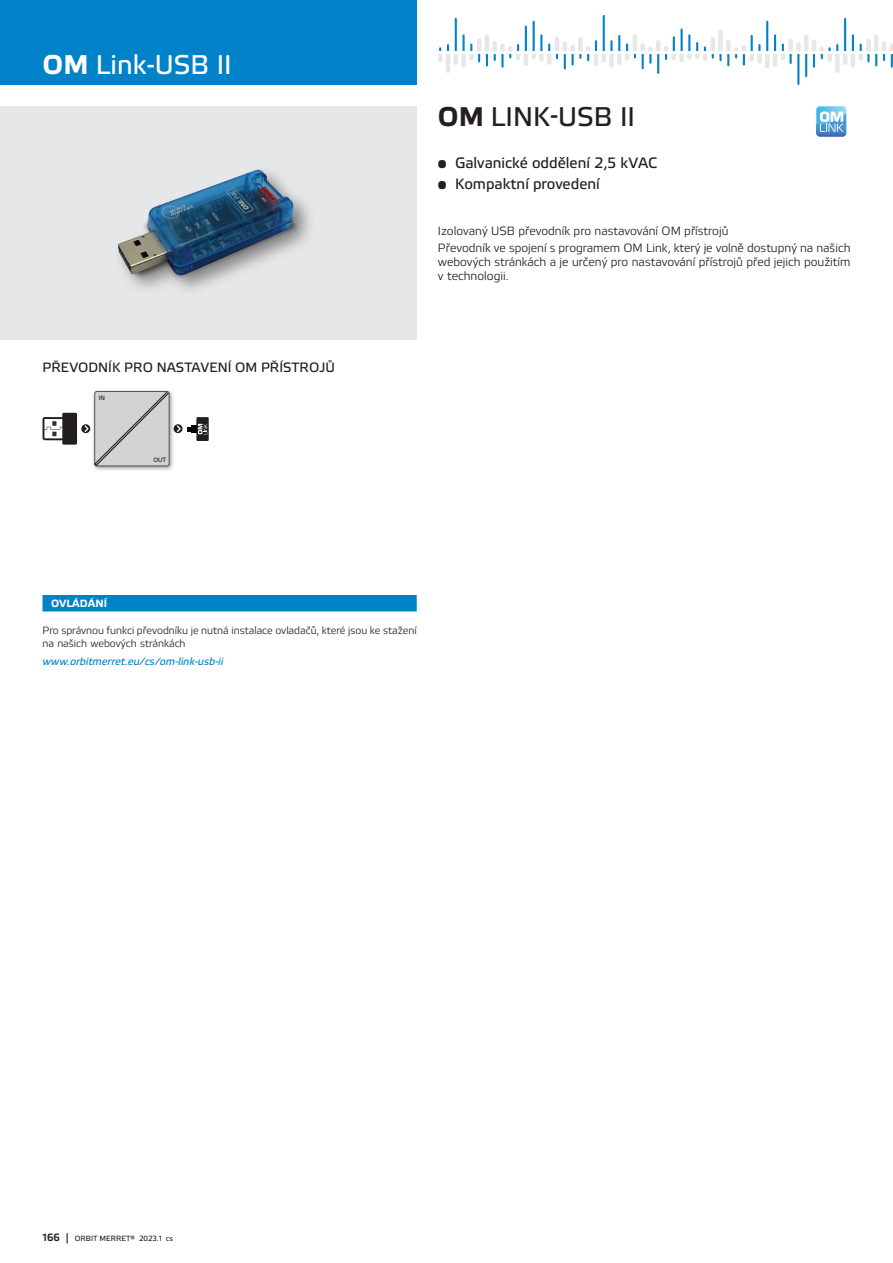
<style>
.page{position:relative;width:893px;height:1263px;background:#fff}
.page>*{position:absolute;margin:0;border:0;box-sizing:border-box;transform-origin:0 0}
.Nadpis{font:27px "Etelka Text";color:#fff}
.Typ_přístroje{font:27px "Etelka Text";color:#231f20}
.t1{font:15px "Etelka Text";color:#231f20}
.Popis_pristroje_v_rá{font:13.5px "Etelka Text";color:#231f20}
.Text_-_Popis_přístro{font:300 12px/14.4px "Etelka";color:#231f20;text-align:justify}
.Text_-_Odstavcový_be{font:300 10.5px/13.5px "Etelka";color:#231f20}
.Text_-_web_odkaz{font:italic 10.5px "Etelka Text";color:#0082c8}
.Hlavičky_v_pruzích{font:700 10.5px "Etelka";color:#fff}
.t2{font:7.5px "Etelka Text";color:#231f20}
.t3{font:500 6.3px "TT Hoves";color:#231f20}
.s1{font-family:"Etelka";font-weight:700}
.s2{font-family:"Etelka";font-weight:500;font-size:10.5px}
.s3{font-size:10.5px}
</style>
<div class="page">
<hr style="left:462px;top:35px;width:3px;height:18px;background:#0082c8">
<hr style="left:455px;top:19px;width:2px;height:34px;background:#0082c8">
<hr style="left:533px;top:22px;width:2px;height:31px;background:#0082c8">
<hr style="left:525px;top:27px;width:2px;height:26px;background:#0082c8">
<hr style="left:603px;top:16px;width:2px;height:37px;background:#0082c8">
<hr style="left:681px;top:30px;width:2px;height:23px;background:#0082c8">
<hr style="left:766px;top:22px;width:2px;height:31px;background:#0082c8">
<hr style="left:501px;top:53px;width:3px;height:14px;background:#0082c8">
<svg style="left:486px;top:54px;width:2px;height:11px"></svg>
<hr style="left:657px;top:53px;width:2px;height:20px;background:#0082c8">
<hr style="left:805px;top:53px;width:2px;height:23px;background:#0082c8">
<hr style="left:797px;top:53px;width:2px;height:31px;background:#0082c8">
<svg style="left:774px;top:35px;width:18px;height:28px"></svg>
<hr style="left:524px;top:54px;width:4px;height:10px;background:#e6e7e9">
<div style="left:461px;top:54px;width:5px;height:11px;background:#e6e7e9"></div>
<svg style="left:469px;top:45px;width:11px;height:16px"></svg>
<svg style="left:438px;top:45px;width:11px;height:15px"></svg>
<hr style="left:446px;top:54px;width:4px;height:17px;background:#e6e7e9">
<div style="left:453px;top:54px;width:5px;height:9px;background:#e6e7e9"></div>
<hr style="left:765px;top:54px;width:4px;height:12px;background:#e6e7e9">
<hr style="left:773px;top:54px;width:4px;height:10px;background:#e6e7e9">
<hr style="left:656px;top:42px;width:4px;height:10px;background:#e6e7e9">
<svg style="left:531px;top:35px;width:122px;height:33px"></svg>
<hr style="left:477px;top:41px;width:4px;height:11px;background:#e6e7e9">
<hr style="left:485px;top:37px;width:4px;height:15px;background:#e6e7e9">
<div style="left:492px;top:43px;width:5px;height:9px;background:#e6e7e9"></div>
<div style="left:788px;top:41px;width:5px;height:11px;background:#e6e7e9"></div>
<div style="left:796px;top:44px;width:5px;height:8px;background:#e6e7e9"></div>
<hr style="left:804px;top:37px;width:4px;height:15px;background:#e6e7e9">
<hr style="left:812px;top:42px;width:4px;height:10px;background:#e6e7e9">
<div style="left:718px;top:32px;width:5px;height:20px;background:#e6e7e9"></div>
<svg style="left:664px;top:35px;width:98px;height:30px"></svg>
<svg style="left:494px;top:45px;width:26px;height:15px"></svg>
<hr style="left:433px;top:52px;width:399px;height:2px;background:#fff">
<hr style="left:844px;top:19px;width:2px;height:34px;background:#0082c8">
<hr style="left:892px;top:16px;width:1px;height:37px;background:#0082c8">
<hr style="left:892px;top:53px;width:1px;height:31px;background:#0082c8">
<div style="left:835px;top:54px;width:5px;height:17px;background:#e6e7e9"></div>
<svg style="left:813px;top:35px;width:56px;height:32px"></svg>
<div style="left:866px;top:41px;width:5px;height:11px;background:#e6e7e9"></div>
<hr style="left:874px;top:37px;width:4px;height:15px;background:#e6e7e9">
<svg style="left:875px;top:27px;width:18px;height:49px"></svg>
<hr style="left:823px;top:52px;width:70px;height:2px;background:#fff">
<div style="left:0;top:0;width:417px;height:85px;background:#0082c8"></div>
<svg style="left:816px;top:106px;width:30px;height:31px"></svg>
<div style="left:0;top:106px;width:417px;height:234px;background:#e6e7e9"></div>
<div style="left:43px;top:595px;width:374px;height:16px;background:#0082c8"></div>
<img style="left:118px;top:169px;width:192px;height:121px">
<svg style="left:81px;top:424px;width:9px;height:9px"></svg>
<svg style="left:43px;top:413px;width:34px;height:32px"></svg>
<svg style="left:177px;top:417px;width:32px;height:24px"></svg>
<img style="left:93px;top:390px;width:84px;height:81px">
<svg style="left:83px;top:391px;width:86px;height:75px;background:#cacbcd"></svg>
<p class="Nadpis" style="left:43px;top:49px;width:191px"><span class="s1">OM</span> Link-USB II</p>
<p class="Popis_pristroje_v_rá" style="left:43px;top:359px;width:294px">PŘEVODNÍK PRO NASTAVENÍ OM PŘÍSTROJŮ</p>
<p class="t3" style="left:99px;top:394px;width:8px">IN</p>
<p class="t3" style="left:153px;top:455px;width:14px">OUT</p>
<p class="Typ_přístroje" style="left:438px;top:101px;width:199px"><span class="s1">OM</span> LINK-USB II</p>
<p class="t1" style="left:438px;top:154px;width:221px">• Galvanické oddělení 2,5 kVAC</p>
<p class="t1" style="left:438px;top:175px;width:163px">• Kompaktní provedení</p>
<p class="Text_-_Popis_přístro" style="left:438px;top:224px;width:292px">Izolovaný USB převodník pro nastavování OM přístrojů</p>
<p class="Text_-_Popis_přístro" style="left:438px;top:241px;width:414px">Převodník ve spojení s programem OM Link, který je volně dostupný na našich webových stránkách a je určený pro nastavování přístrojů před jejich použitím v technologii.</p>
<p class="Hlavičky_v_pruzích" style="left:51px;top:597px;width:58px">OVLÁDÁNÍ</p>
<p class="Text_-_Odstavcový_be" style="left:43px;top:623px;width:376px">Pro správnou funkci převodníku je nutná instalace ovladačů, které jsou ke stažení na našich webových stránkách</p>
<p class="Text_-_web_odkaz" style="left:43px;top:655px;width:182px">www.orbitmerret.eu/cs/om-link-usb-ii</p>
<p class="t2" style="left:43px;top:1234px;width:132px"><span class="s2">166</span> <span class="s3">|</span> ORBIT MERRET® 2023.1 cs</p>
</div>
